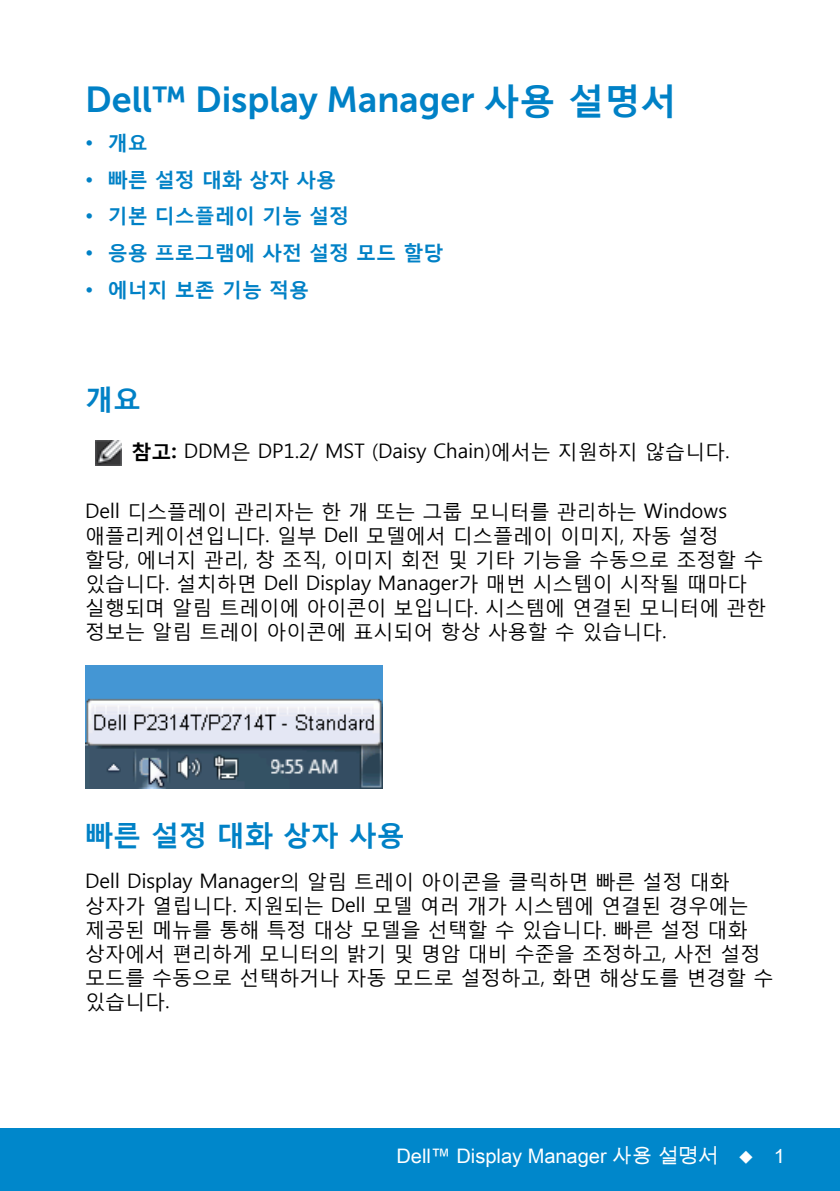
<style>
.page{position:relative;width:840px;height:1191px;background:#fff}
.page>*{position:absolute;margin:0;border:0;box-sizing:border-box;transform-origin:0 0}
.t1{font:36px "Museo Sans For Dell 700";color:#0081c6}
.t2{font:700 28px "Malgun Gothic";color:#0081c6}
.t3{font:20px/24px "Malgun Gothic";color:#000}
.t4{font:700 20px "Malgun Gothic";color:#0081c6}
.t5{font:20px "Arial Unicode MS";color:#fff}
.s1{font-family:"Malgun Gothic";font-weight:700}
.s2{font-weight:700}
</style>
<div class="page">
<div style="left:0;top:1128px;width:839px;height:63px;background:#0087cb"></div>
<img style="left:96px;top:440px;width:25px;height:26px">
<img style="left:85px;top:665px;width:297px;height:123px">
<h1 class="t1" style="left:85px;top:80px;width:592px">Dell™ Display Manager <span class="s1">사용 설명서</span></h1>
<p class="t4" style="left:85px;top:130px;width:64px">• 개요</p>
<p class="t4" style="left:85px;top:167px;width:252px">• 빠른 설정 대화 상자 사용</p>
<p class="t4" style="left:85px;top:203px;width:265px">• 기본 디스플레이 기능 설정</p>
<p class="t4" style="left:85px;top:240px;width:359px">• 응용 프로그램에 사전 설정 모드 할당</p>
<p class="t4" style="left:85px;top:277px;width:225px">• 에너지 보존 기능 적용</p>
<h2 class="t2" style="left:85px;top:382px;width:57px">개요</h2>
<p class="t3" style="left:131px;top:439px;width:599px"><span class="s2">참고:</span> DDM은 DP1.2/ MST (Daisy Chain)에서는 지원하지 않습니다.</p>
<p class="t3" style="left:85px;top:499px;width:682px">Dell 디스플레이 관리자는 한 개 또는 그룹 모니터를 관리하는 Windows 애플리케이션입니다. 일부 Dell 모델에서 디스플레이 이미지, 자동 설정 할당, 에너지 관리, 창 조직, 이미지 회전 및 기타 기능을 수동으로 조정할 수 있습니다. 설치하면 Dell Display Manager가 매번 시스템이 시작될 때마다 실행되며 알림 트레이에 아이콘이 보입니다. 시스템에 연결된 모니터에 관한 정보는 알림 트레이 아이콘에 표시되어 항상 사용할 수 있습니다.</p>
<h2 class="t2" style="left:85px;top:817px;width:321px">빠른 설정 대화 상자 사용</h2>
<p class="t3" style="left:85px;top:869px;width:689px">Dell Display Manager의 알림 트레이 아이콘을 클릭하면 빠른 설정 대화 상자가 열립니다. 지원되는 Dell 모델 여러 개가 시스템에 연결된 경우에는 제공된 메뉴를 통해 특정 대상 모델을 선택할 수 있습니다. 빠른 설정 대화 상자에서 편리하게 모니터의 밝기 및 명암 대비 수준을 조정하고, 사전 설정 모드를 수동으로 선택하거나 자동 모드로 설정하고, 화면 해상도를 변경할 수 있습니다.</p>
<p class="t5" style="left:396px;top:1141px;width:390px">Dell™ Display Manager 사용 설명서 ◆ 1</p>
</div>
